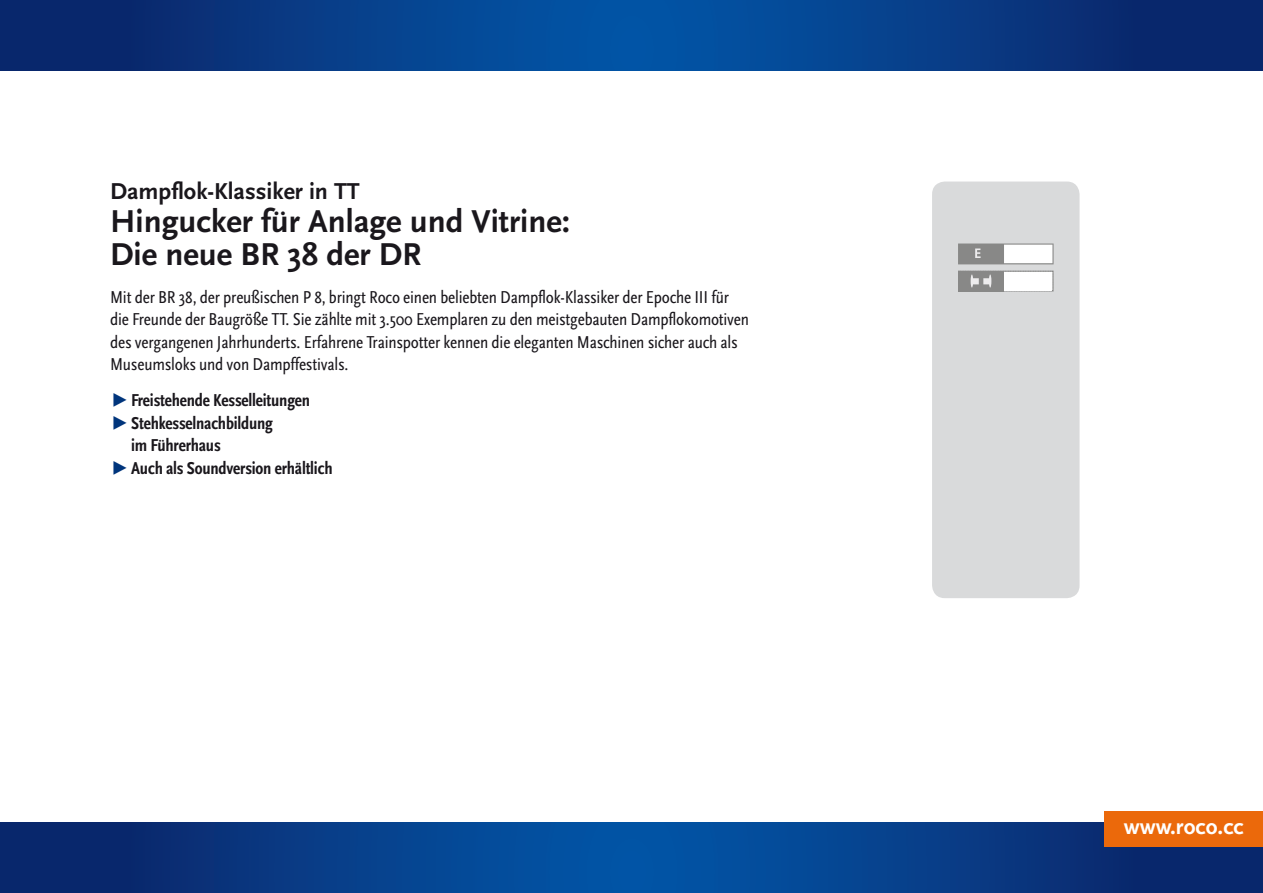
<style>
.page{position:relative;width:1263px;height:893px;background:#fff}
.page>*{position:absolute;margin:0;border:0;box-sizing:border-box;transform-origin:0 0}
.t1{font:700 33px/33px "Scala Sans Pro";color:#1a171c}
.t2{font:700 24px "Scala Sans Pro";color:#1a171c}
.t3{font:700 22.95px "Scala Sans Pro";color:#fff}
.t4{font:condensed 18px/22.5px "Scala Sans Pro";letter-spacing:-.01em;color:#1a171c}
.t5{font:700 condensed 18px "Scala Sans Pro";letter-spacing:-.01em;color:#1a171c}
.s1{font-size:18.6px;color:#00357c}
</style>
<div class="page">
<svg style="left:0;top:0;width:1263px;height:70px;background:#063b86"></svg>
<svg style="left:0;top:823px;width:1263px;height:70px;background:#073c86"></svg>
<div style="left:1104px;top:811px;width:159px;height:35px;background:#eb690b"></div>
<div style="left:932px;top:182px;width:147px;height:416px;background:#d9dadb;border-radius:13px"></div>
<svg style="left:958px;top:270px;width:96px;height:22px;background:#c5c5c5"></svg>
<svg style="left:958px;top:243px;width:95px;height:21px;background:#c1c1c0"></svg>
<h2 class="t2" style="left:110px;top:182px;width:251px">Dampflok-Klassiker in TT</h2>
<h1 class="t1" style="left:110px;top:208px;width:461px">Hingucker für Anlage und Vitrine:<br>Die neue BR 38 der DR</h1>
<p class="t4" style="left:110px;top:287px;width:640px">Mit der BR 38, der preußischen P 8, bringt Roco einen beliebten Dampflok-Klassiker der Epoche III für die Freunde der Baugröße TT. Sie zählte mit 3.500 Exemplaren zu den meistgebauten Dampflokomotiven des vergangenen Jahrhunderts. Erfahrene Trainspotter kennen die eleganten Maschinen sicher auch als Museumsloks und von Dampffestivals.</p>
<p class="t5" style="left:110px;top:393px;width:202px"><span class="s1">▶</span>Freistehende Kesselleitungen</p>
<p class="t5" style="left:110px;top:416px;width:164px"><span class="s1">▶</span>Stehkesselnachbildung</p>
<p class="t5" style="left:131px;top:438px;width:91px">im Führerhaus</p>
<p class="t5" style="left:110px;top:461px;width:224px"><span class="s1">▶</span>Auch als Soundversion erhältlich</p>
<p class="t3" style="left:1124px;top:817px;width:121px">www.roco.cc</p>
</div>
